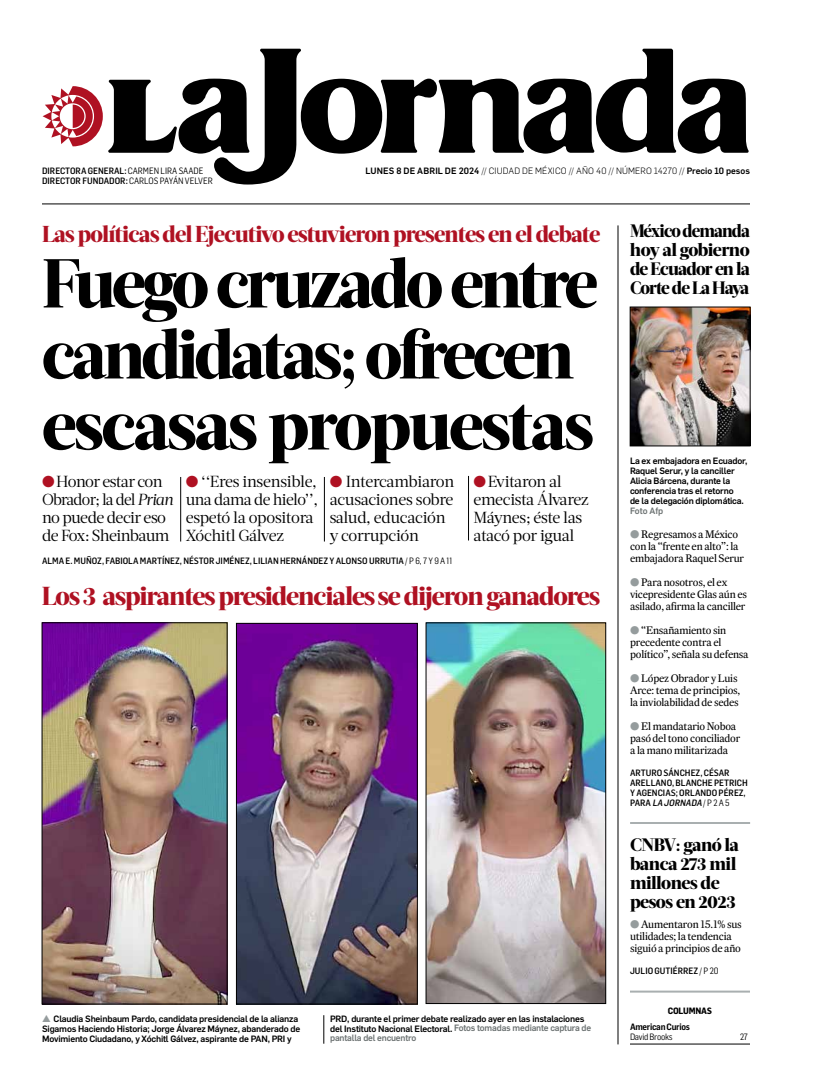
<style>
.page{position:relative;width:822px;height:1089px;background:#fff}
.page>*{position:absolute;margin:0;border:0;box-sizing:border-box;transform-origin:0 0}
.t1{font:800 69px/71px "Acta Headline";letter-spacing:-.055em;color:#000}
.t2{font:800 26px "Acta Headline";letter-spacing:-.04em;color:#af1122}
.t3{font:800 23px "Acta Headline";letter-spacing:-.035em;color:#af1122}
.t4{font:800 18px/19px "Acta Headline";letter-spacing:-.035em;color:#000;text-align:justify;scale:.94 1}
.t5{font:800 18px/19px "Acta Headline";letter-spacing:-.035em;color:#000}
.t6{font:16px/18px "Acta Deck";letter-spacing:-.03em;color:#000}
.t7{font:11px/12px "Expresso Tx";letter-spacing:-.02em;color:#000}
.t8{font:500 9px/10px "Flama";letter-spacing:-.02em;color:#000}
.t9{font:500 9px/10px "Flama Semicond";color:#000}
.t10{font:300 9px "Flama";letter-spacing:.01em;color:#000}
.t11{font:600 9px "Flama Semicond";letter-spacing:-.03em;color:#000}
.t12{font:9px "Flama Semicond";letter-spacing:-.03em;color:#000}
.t13{font:700 9px "Flama Semicond";letter-spacing:-.02em;color:#000}
.t14{font:500 9px "Flama";color:#6d7373}
.s1{font-weight:400}
.s2{font-weight:500}
.s3{color:#af1122}
.s4{font-style:italic}
.s5{color:#959c9d}
.s6{color:#6d7373}
</style>
<div class="page">
<svg style="left:43px;top:49px;width:706px;height:136px"></svg>
<hr style="left:42px;top:204px;width:708px;height:1px;background:#000">
<hr style="left:618px;top:225px;width:1px;height:819px;background:#000">
<hr style="left:181px;top:477px;width:1px;height:65px;background:#000">
<hr style="left:324px;top:477px;width:1px;height:65px;background:#000">
<hr style="left:468px;top:476px;width:1px;height:64px;background:#000">
<svg style="left:324px;top:1015px;width:1px;height:29px"></svg>
<hr style="left:630px;top:991px;width:120px;height:2px;background:#a9afb0">
<hr style="left:630px;top:822px;width:120px;height:2px;background:#a9afb0">
<img style="left:632px;top:309px;width:116px;height:135px">
<div style="left:630px;top:307px;width:120px;height:139px;border:1px solid #000"></div>
<hr style="left:630px;top:1044px;width:120px;height:1px;background:#000">
<img style="left:238px;top:625px;width:177px;height:377px">
<div style="left:236px;top:623px;width:181px;height:381px;border:1px solid #000"></div>
<img style="left:44px;top:625px;width:181px;height:377px">
<img style="left:428px;top:625px;width:176px;height:377px">
<div style="left:426px;top:623px;width:180px;height:381px;border:1px solid #000"></div>
<p class="t9" style="left:42px;top:166px;width:163px">DIRECTORA GENERAL: <span class="s1">CARMEN LIRA SAADE</span></p>
<p class="t10" style="left:365px;top:164px;width:386px"><span class="s2">lunes 8 de abril de 2024</span> // CIUDAD DE MÉXICO // AÑO 40 // NÚM ERO 14270 // <span class="s2">Precio 10 pesos</span></p>
<p class="t9" style="left:42px;top:176px;width:172px">DIRECTOR FUNDADOR: <span class="s1">CARLOS PAYÁN VELVER</span></p>
<h3 class="t3" style="left:42px;top:220px;width:560px">Las políticas del Ejecutivo estuvieron presentes en el debate</h3>
<h1 class="t1" style="left:42px;top:249px;width:558px">Fuego cruzado entre candidatas; ofrecen escasas propuestas</h1>
<h3 class="t6" style="left:42px;top:473px;width:133px"><span class="s3">●</span> Honor estar con<br>Obrador; la del <span class="s4">Prian </span>no puede decir eso de Fox: Sheinbaum</h3>
<h3 class="t6" style="left:186px;top:473px;width:134px"><span class="s3">●</span> ‘‘Eres insensible, una dama de hielo’’, espetó la opositora<br>Xóchitl Gálvez</h3>
<h3 class="t6" style="left:330px;top:473px;width:126px"><span class="s3">●</span> Intercambiaron acusaciones sobre salud, educación y corrupción</h3>
<h3 class="t6" style="left:473px;top:473px;width:117px"><span class="s3">●</span> Evitaron al emecista Álvarez<br>Máynes; éste las atacó por igual</h3>
<p class="t9" style="left:42px;top:555px;width:412px">ALMA E. MUÑOZ, FABIOLA MARTÍNEZ, NÉSTOR JIMÉNEZ, LILIAN HERNÁNDEZ Y ALONSO URRUTIA <span class="s1">/ P 6, 7 Y 9 A 11</span></p>
<h2 class="t2" style="left:42px;top:581px;width:560px">Los 3 aspirantes presidenciales se dijeron ganadores</h2>
<p class="t8" style="left:42px;top:1013px;width:260px"><span class="s5">▲</span> Claudia Sheinbaum Pardo, candidata presidencial de la alianza<br>Sigamos Haciendo Historia; Jorge Álvarez Máynez, abanderado de<br>Movimiento Ciudadano, y Xóchitl Gálvez, aspirante de PAN , PRI y</p>
<p class="t8" style="left:330px;top:1013px;width:263px">PRD, durante el primer debate realizado ayer en las instalaciones del Instituto Nacional Electoral. <span class="s6">Fotos tomadas mediante captura de pantalla del encuentro</span></p>
<h3 class="t4" style="left:630px;top:222px;width:129px">México demanda hoy al gobierno de Ecuador en la Corte de La Haya</h3>
<p class="t8" style="left:630px;top:455px;width:119px">La ex embajadora en Ecuador,<br>Raquel Serur, y la canciller<br>Alicia Bárcena, durante la conferencia tras el retorno<br>de la delegación diplomática.</p>
<p class="t14" style="left:630px;top:504px;width:35px">Foto Afp</p>
<p class="t7" style="left:630px;top:528px;width:116px"><span class="s5">●</span> Regresamos a México con la ‘‘frente en alto’’: la embajadora Raquel Serur</p>
<p class="t7" style="left:630px;top:576px;width:118px"><span class="s5">●</span> Para nosotros, el ex vicepresidente Glas aún es asilado, afirma la canciller</p>
<p class="t7" style="left:630px;top:624px;width:120px"><span class="s5">●</span> ‘‘Ensañamiento sin precedente contra el político’’, señala su defensa</p>
<p class="t7" style="left:630px;top:672px;width:112px"><span class="s5">●</span> López Obrador y Luis<br>Arce: tema de principios, la inviolabilidad de sedes</p>
<p class="t7" style="left:630px;top:720px;width:112px"><span class="s5">●</span> El mandatario Noboa pasó del tono conciliador a la mano militarizada</p>
<p class="t9" style="left:630px;top:767px;width:119px">ARTURO SÁNCHEZ, CÉSAR<br>ARELLANO, BLANCHE PETRICH<br>Y AGENCIAS; ORLANDO PÉREZ,<br>PA R A <span class="s4">LA JORNADA</span><span class="s1">/ P 2 A 5</span></p>
<h3 class="t5" style="left:630px;top:836px;width:111px">CNBV: ganó la banca 273 mil millones de pesos en 2023</h3>
<p class="t7" style="left:630px;top:918px;width:113px"><span class="s5">●</span> Aumentaron 15.1% sus utilidades; la tendencia siguió a principios de año</p>
<p class="t9" style="left:630px;top:966px;width:90px">JULIO GUTIÉRREZ <span class="s1">/ P 20</span></p>
<p class="t13" style="left:668px;top:1005px;width:46px">COLUMNAS</p>
<p class="t11" style="left:630px;top:1020px;width:62px">American Curios</p>
<p class="t12" style="left:630px;top:1031px;width:44px">DAVID BROOKS</p>
<p class="t12" style="left:740px;top:1031px;width:9px">27</p>
</div>
